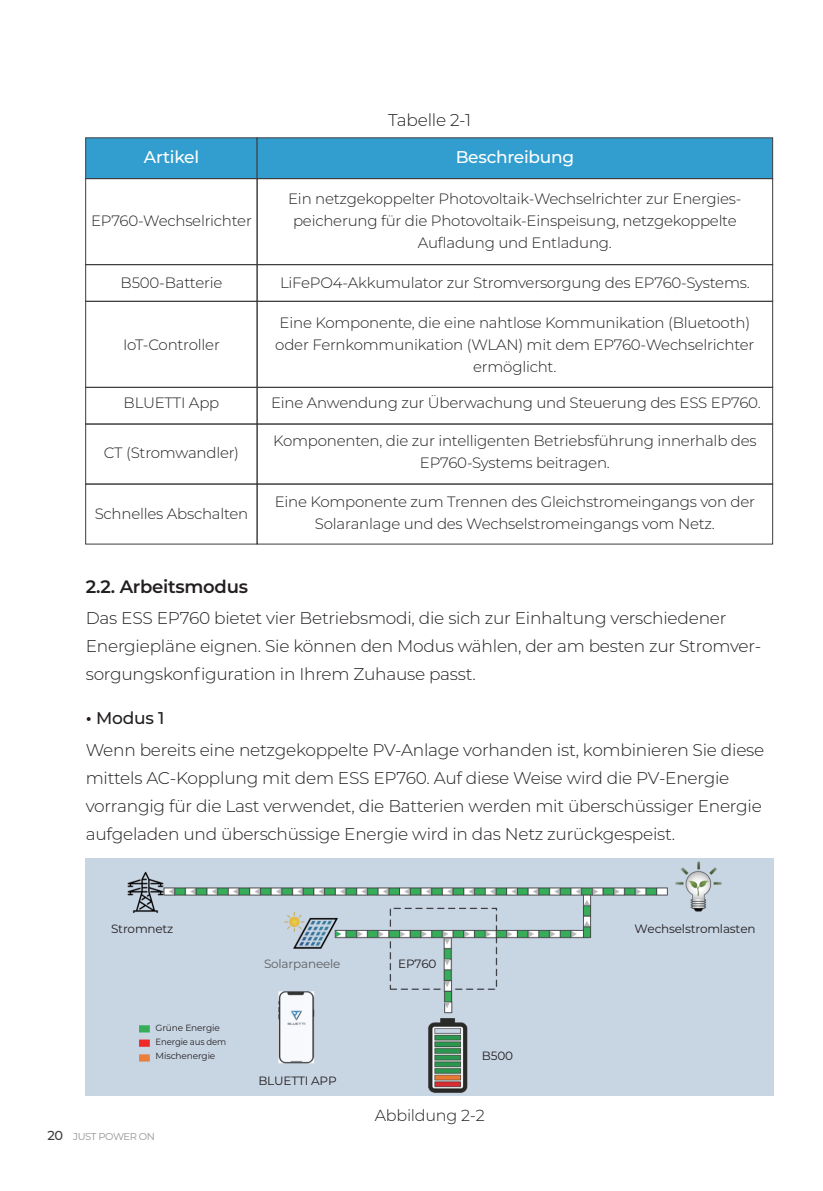
<style>
.page{position:relative;width:823px;height:1191px;background:#fff}
.page>*{position:absolute;margin:0;border:0;box-sizing:border-box;transform-origin:0 0}
.t1{font:600 18px "Montserrat";letter-spacing:-.015em;color:#231f20}
.t2{font:300 17px/28px "Montserrat";letter-spacing:-.015em;color:#231f20}
.t3{font:500 17px "Montserrat";letter-spacing:-.015em;color:#fff}
.t4{font:300 16px "Montserrat";letter-spacing:-.015em;color:#231f20}
.t5{font:300 15px/22px "Montserrat";letter-spacing:-.015em;color:#231f20;text-align:center}
.t6{font:12px "Montserrat";letter-spacing:-.015em;color:#231f20}
.t7{font:12px "Montserrat";letter-spacing:-.015em;color:#5d5f61}
.t8{font:10px "Montserrat";letter-spacing:-.04em;color:#939598}
.t9{font:9px/14px "Montserrat";letter-spacing:-.015em;color:#231f20}
.s1{font-weight:600;font-size:18px;color:#221713}
.s2{font-weight:500}
.s3{font-weight:500;font-size:13px;color:#3e3e3f}
</style>
<div class="page">
<div style="left:85px;top:137px;width:172px;height:42px;background:#319ecf"></div>
<div style="left:256px;top:137px;width:516px;height:42px;background:#319ecf"></div>
<div style="left:85px;top:178px;width:172px;height:87px;border:1px solid #3e3e3f"></div>
<div style="left:256px;top:178px;width:516px;height:87px;border:1px solid #3e3e3f"></div>
<div style="left:85px;top:264px;width:172px;height:38px;border:1px solid #3e3e3f"></div>
<div style="left:256px;top:264px;width:516px;height:38px;border:1px solid #3e3e3f"></div>
<div style="left:85px;top:301px;width:172px;height:87px;border:1px solid #3e3e3f"></div>
<div style="left:256px;top:301px;width:516px;height:87px;border:1px solid #3e3e3f"></div>
<div style="left:85px;top:387px;width:172px;height:37px;border:1px solid #3e3e3f"></div>
<div style="left:256px;top:387px;width:516px;height:37px;border:1px solid #3e3e3f"></div>
<div style="left:85px;top:423px;width:172px;height:61px;border:1px solid #3e3e3f"></div>
<div style="left:256px;top:423px;width:516px;height:61px;border:1px solid #3e3e3f"></div>
<div style="left:85px;top:483px;width:172px;height:61px;border:1px solid #3e3e3f"></div>
<div style="left:256px;top:483px;width:516px;height:61px;border:1px solid #3e3e3f"></div>
<img style="left:86px;top:858px;width:687px;height:237px">
<p class="t2" style="left:388px;top:106px;width:85px">Tabelle 2-1</p>
<p class="t3" style="left:144px;top:145px;width:57px">Artikel</p>
<p class="t3" style="left:455px;top:145px;width:120px">Beschreibung</p>
<p class="t5" style="left:91px;top:209px;width:162px">EP760-Wechselrichter</p>
<p class="t5" style="left:288px;top:187px;width:454px">Ein netzgekoppelter Photovoltaik-Wechselrichter zur Energies&shy;peicherung für die Photovoltaik-Einspeisung, netzgekoppelte<br>Aufladung und Entladung.</p>
<p class="t5" style="left:120px;top:271px;width:103px">B500-Batterie</p>
<p class="t5" style="left:280px;top:271px;width:471px">LiFePO4-Akkumulator zur Stromversorgung des EP760-Systems.</p>
<p class="t5" style="left:123px;top:333px;width:98px">IoT-Controller</p>
<p class="t5" style="left:275px;top:311px;width:480px">Eine Komponente, die eine nahtlose Kommunikation (Bluetooth) oder Fernkommunikation (WLAN) mit dem EP760-Wechselrichter ermöglicht.</p>
<p class="t5" style="left:123px;top:391px;width:97px">BLUETTI App</p>
<p class="t5" style="left:271px;top:391px;width:491px">Eine Anwendung zur Überwachung und Steuerung des ESS EP760.</p>
<p class="t5" style="left:104px;top:441px;width:137px">CT (Stromwandler)</p>
<p class="t5" style="left:273px;top:429px;width:485px">Komponenten, die zur intelligenten Betriebsführung innerhalb des<br>EP760-Systems beitragen.</p>
<p class="t5" style="left:95px;top:502px;width:155px">Schnelles Abschalten</p>
<p class="t5" style="left:274px;top:490px;width:481px">Eine Komponente zum Trennen des Gleichstromeingangs von der<br>Solaranlage und des Wechselstromeingangs vom Netz.</p>
<p class="t1" style="left:86px;top:574px;width:164px">2.2. Arbeitsmodus</p>
<p class="t2" style="left:86px;top:603px;width:676px">Das ESS EP760 bietet vier Betriebsmodi, die sich zur Einhaltung verschiedener<br>Energiepläne eignen. Sie können den Modus wählen, der am besten zur Stromver&shy;sorgungskonfiguration in Ihrem Zuhause passt.</p>
<p class="t2" style="left:86px;top:701px;width:679px;line-height:32px"><span class="s1">•</span> <span class="s2">Modus 1<br></span>Wenn bereits eine netzgekoppelte PV-Anlage vorhanden ist, kombinieren Sie diese</p>
<p class="t2" style="left:86px;top:763px;width:677px">mittels AC-Kopplung mit dem ESS EP760. Auf diese Weise wird die PV-Energie vorrangig für die Last verwendet, die Batterien werden mit überschüssiger Energie aufgeladen und überschüssige Energie wird in das Netz zurückgespeist.</p>
<p class="t6" style="left:111px;top:920px;width:64px">Stromnetz</p>
<p class="t9" style="left:155px;top:1020px;width:72px">Grüne Energie<br>Energie aus dem<br>Mischenergie</p>
<p class="t8" style="left:47px;top:1129px;width:109px"><span class="s3">20</span> JUST POWER ON</p>
<p class="t7" style="left:264px;top:955px;width:78px">Solarpaneele</p>
<p class="t6" style="left:258px;top:1072px;width:80px">BLUETTI APP</p>
<p class="t6" style="left:398px;top:955px;width:40px">EP760</p>
<p class="t6" style="left:481px;top:1047px;width:33px">B500</p>
<p class="t4" style="left:374px;top:1104px;width:111px">Abbildung 2-2</p>
<p class="t6" style="left:634px;top:920px;width:122px">Wechselstromlasten</p>
</div>
